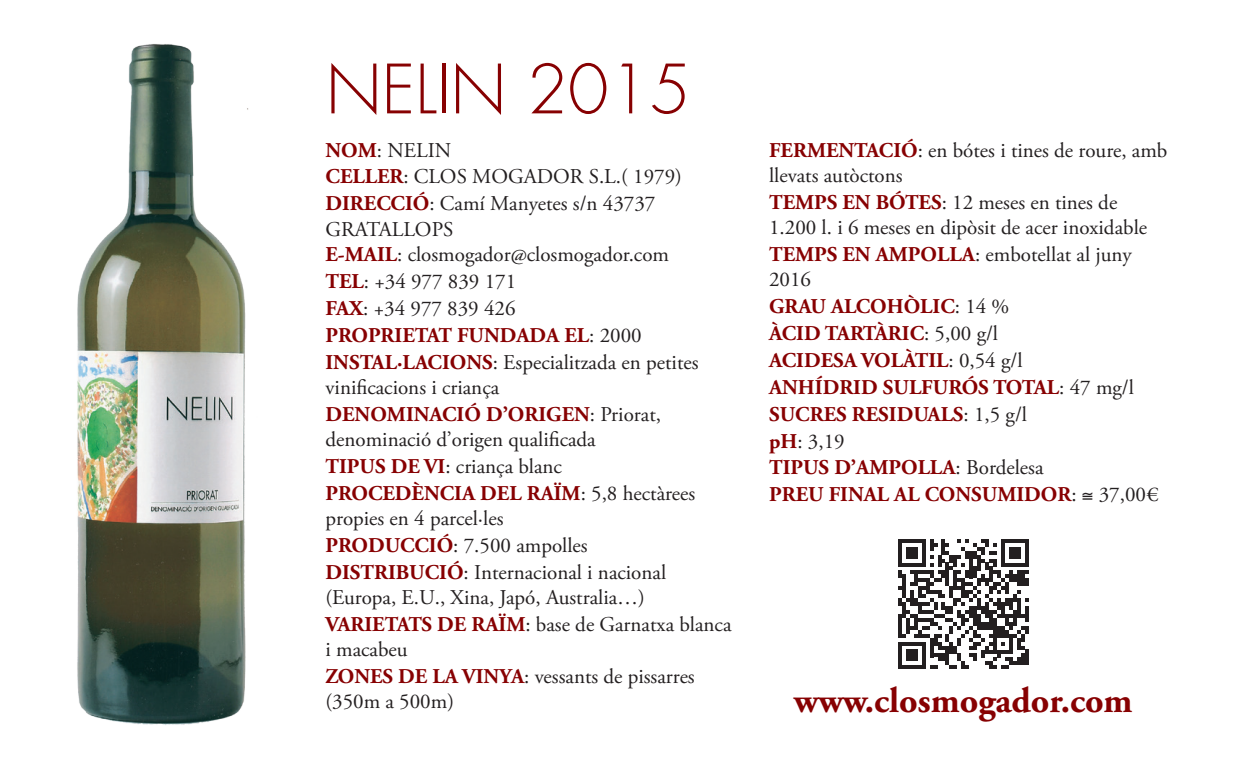
<style>
.page{position:relative;width:1234px;height:766px;background:#fff}
.page>*{position:absolute;margin:0;border:0;box-sizing:border-box;transform-origin:0 0}
.t1{font:300 66px "Futura";color:#870102}
.t2{font:700 36px "Adobe Garamond Pro";color:#870102}
.FIxa{font:21px/25.2px "Adobe Garamond Pro";color:#231f20}
.FIxa-2{font:700 21px "Adobe Garamond Pro";color:#870102}
.s1{font-weight:700;color:#870102}
.s2{font-weight:400;color:#231f20}
.s3{color:#231f20}
</style>
<div class="page">
<svg style="left:898px;top:539px;width:130px;height:130px"></svg>
<img style="left:77px;top:44px;width:172px;height:681px">
<p class="t1" style="left:326px;top:49px;width:366px">NELIN 2015</p>
<p class="FIxa" style="left:325px;top:138px;width:127px"><span class="s1">NOM</span>: NELIN</p>
<p class="FIxa" style="left:325px;top:165px;width:358px"><span class="s1">CELLER</span>: CLOS MOGADOR S.L.( 1979)</p>
<p class="FIxa" style="left:325px;top:192px;width:345px"><span class="s1">DIRECCIÓ</span>: Camí Manyetes s/n 43737<br>GRATALLOPS<br><span class="s1">E-MAIL</span>: closmogador@closmogador.com</p>
<p class="FIxa" style="left:325px;top:269px;width:192px"><span class="s1">TEL</span>: +34 977 839 171</p>
<p class="FIxa" style="left:325px;top:296px;width:191px"><span class="s1">FAX</span>: +34 977 839 426</p>
<p class="FIxa-2" style="left:325px;top:322px;width:317px">PROPRIETAT FUNDADA EL<span class="s2">: 2000</span></p>
<p class="FIxa" style="left:325px;top:350px;width:374px"><span class="s1">INSTAL·LACIONS</span>: Especialitzada en petites vinificacions i criança</p>
<p class="FIxa" style="left:325px;top:402px;width:337px"><span class="s1">DENOMINACIÓ D’ORIGEN</span>: Priorat, denominació d’origen qualificada</p>
<p class="FIxa" style="left:325px;top:454px;width:238px"><span class="s1">TIPUS DE VI</span>: criança blanc</p>
<p class="FIxa" style="left:325px;top:481px;width:371px"><span class="s1">PROCEDÈNCIA DEL RAÏM</span>: 5,8 hectàrees propies en 4 parcel·les</p>
<p class="FIxa" style="left:325px;top:533px;width:264px"><span class="s1">PRODUCCIÓ</span>: 7.500 ampolles</p>
<p class="FIxa" style="left:325px;top:560px;width:342px"><span class="s1">DISTRIBUCIÓ</span>: Internacional i nacional (Europa, E.U., Xina, Japó, Australia…)</p>
<p class="FIxa" style="left:325px;top:612px;width:407px"><span class="s1">VARIETATS DE RAÏM</span>: base de Garnatxa blanca i macabeu</p>
<p class="FIxa" style="left:325px;top:664px;width:370px"><span class="s1">ZONES DE LA VINYA</span>: vessants de pissarres (350m a 500m)</p>
<p class="FIxa" style="left:769px;top:138px;width:400px"><span class="s1">FERMENTACIÓ</span>: en bótes i tines de roure, amb llevats autòctons</p>
<p class="FIxa" style="left:769px;top:190px;width:379px"><span class="s1">TEMPS EN BÓTES</span>: 12 meses en tines de<br>1.200 l. i 6 meses en dipòsit de acer inoxidable</p>
<p class="FIxa" style="left:769px;top:242px;width:364px"><span class="s1">TEMPS EN AMPOLLA</span>: embotellat al juny<br>2016</p>
<p class="FIxa-2" style="left:769px;top:294px;width:242px">GRAU ALCOHÒLIC<span class="s2">: 14 %</span></p>
<p class="FIxa-2" style="left:769px;top:321px;width:230px">ÀCID TARTÀRIC<span class="s2">: 5,00 g/l</span></p>
<p class="FIxa-2" style="left:769px;top:348px;width:255px">ACIDESA VOLÀTIL<span class="s2">: 0,54 g/l</span></p>
<p class="FIxa-2" style="left:769px;top:375px;width:366px">ANHÍDRID SULFURÓS TOTAL<span class="s2">: 47 mg/l</span></p>
<p class="FIxa-2" style="left:769px;top:401px;width:259px">SUCRES RESIDUALS<span class="s2">: 1,5 g/l</span></p>
<p class="FIxa" style="left:769px;top:429px;width:77px"><span class="s1">pH</span>: 3,19</p>
<p class="FIxa-2" style="left:769px;top:455px;width:276px">TIPUS D’AMPOLLA<span class="s2">: Bordelesa</span></p>
<p class="FIxa-2" style="left:769px;top:482px;width:389px">PREU FINAL AL CONSUMIDOR<span class="s2">:</span> <span class="s3">≅</span> <span class="s2">37,00€</span></p>
<p class="t2" style="left:793px;top:679px;width:340px">www.closmogador.com</p>
</div>
